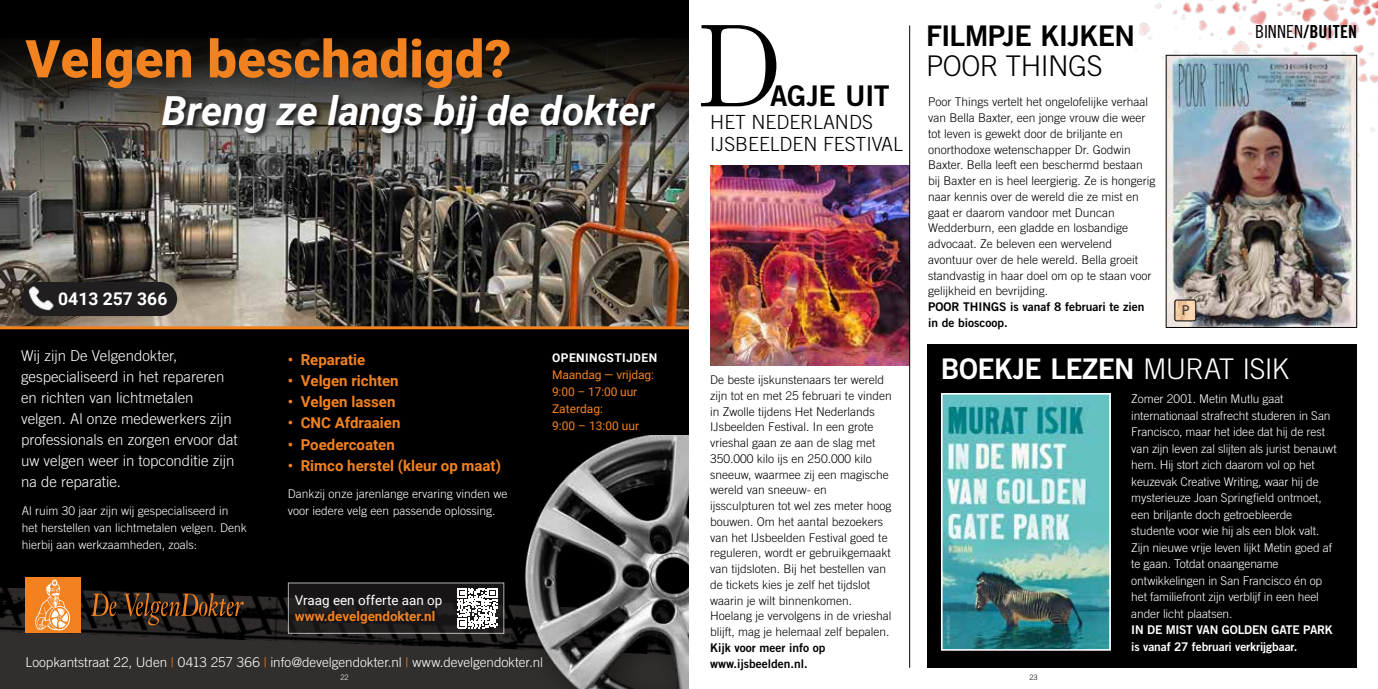
<style>
.page{position:relative;width:1378px;height:689px;background:#fff}
.page>*{position:absolute;margin:0;border:0;box-sizing:border-box;transform-origin:0 0}
.t1{font:300 118.05px "Century Std";color:#000}
.t2{font:900 52.2px "Roboto";letter-spacing:.01em;color:#f28220}
.t3{font:italic 700 40.05px "Roboto";color:#fff}
.t4{font:28.5px "Trade Gothic LT Std Bd 2";letter-spacing:-.025em;color:#fff}
.t5{font:28.5px "Trade Gothic LT Std Bd 2";letter-spacing:-.025em;color:#000}
.t6{font:300 28.5px "Trade Gothic LT Std";letter-spacing:-.02em;color:#000}
.t7{font:300 19.5px/22.5px "Trade Gothic LT Std";color:#000}
.t8{font:18px "Trade Gothic LT Std Bd Cn 20";letter-spacing:.01em;color:#000}
.t9{font:700 17.55px "Roboto";color:#fff}
.t10{font:300 15px/21px "Trade Gothic LT Std";color:#fff}
.t11{font:700 15px "Roboto";color:#f28220}
.t12{font:300 13.5px "Trade Gothic LT Std";letter-spacing:-.005em;color:#fff}
.t13{font:700 13.5px "Roboto";color:#f28220}
.t14{font:13.5px "Roboto";color:#fff}
.t15{font:300 12px/15.8px "Trade Gothic LT Std";color:#000}
.t16{font:300 12px/16.5px "Trade Gothic LT Std";letter-spacing:-.005em;color:#fff}
.t17{font:12px/15.8px "Trade Gothic LT Std Bd 2";color:#000}
.t18{font:12px/16.5px "Trade Gothic LT Std Bd 2";letter-spacing:-.01em;color:#fff}
.t19{font:12px/17px "Roboto";letter-spacing:-.01em;color:#f28220}
.t20{font:700 12px "Roboto";letter-spacing:.035em;color:#fff}
.t21{font:300 7.5px "Trade Gothic LT Std";color:#fff}
.t22{font:300 7.5px "Trade Gothic LT Std";color:#000}
.s1{color:#f28220}
.s2{font-family:"Trade Gothic LT Std Cn 18"}
.s3{font-family:"Trade Gothic LT Std";font-weight:300}
</style>
<div class="page">
<img style="left:1139px;top:0;width:239px;height:174px">
<img style="left:710px;top:166px;width:199px;height:200px">
<div style="left:927px;top:344px;width:429px;height:324px;background:#000"></div>
<img style="left:1168px;top:57px;width:187px;height:269px">
<div style="left:1166px;top:55px;width:191px;height:273px;border:1px solid #000"></div>
<img style="left:944px;top:396px;width:164px;height:252px">
<div style="left:941px;top:393px;width:170px;height:258px;border:2px solid #fff"></div>
<hr style="left:909px;top:26px;width:1px;height:642px;background:#000">
<svg style="left:1176px;top:300px;width:20px;height:21px"></svg>
<div style="left:1174px;top:300px;width:22px;height:21px;border:1px solid #000;border-radius:2px"></div>
<div style="left:0;top:0;width:689px;height:689px;background:#000"></div>
<img style="left:0;top:587px;width:506px;height:45px">
<svg style="left:0;top:632px;width:506px;height:57px;background:#2e2a2a"></svg>
<img style="left:0;top:208px;width:689px;height:118px">
<hr style="left:0;top:326px;width:689px;height:3px;background:#f28220">
<svg style="left:0;top:38px;width:689px;height:170px;background:#43403c"></svg>
<div style="left:161px;top:93px;width:501px;height:48px;background:#000;opacity:.75"></div>
<div style="left:26px;top:577px;width:55px;height:56px;background:#f28220"></div>
<svg style="left:91px;top:593px;width:25px;height:23px"></svg>
<svg style="left:124px;top:593px;width:120px;height:32px"></svg>
<svg style="left:35px;top:579px;width:35px;height:51px"></svg>
<svg style="left:288px;top:582px;width:216px;height:52px;background:#232122"></svg>
<img style="left:518px;top:435px;width:171px;height:254px">
<svg style="left:457px;top:588px;width:40px;height:40px;background:#bababa"></svg>
<div style="left:21px;top:282px;width:156px;height:34px;background:#211e1f;border-radius:17px"></div>
<img style="left:28px;top:286px;width:26px;height:25px">
<h2 class="t2" style="left:26px;top:22px;width:487px">Velgen beschadigd?</h2>
<h3 class="t3" style="left:162px;top:82px;width:494px">Breng ze langs bij de dokter</h3>
<h3 class="t9" style="left:58px;top:286px;width:111px">0413 257 366</h3>
<p class="t10" style="left:21px;top:344px;width:218px">Wij zijn De Velgendokter, gespecialiseerd in het repareren en richten van lichtmetalen velgen. Al onze medewerkers zijn professionals en zorgen ervoor dat uw velgen weer in topconditie zijn na de reparatie.</p>
<p class="t16" style="left:22px;top:502px;width:226px;line-height:17px">Al ruim 30 jaar zijn wij gespecialiseerd in het herstellen van lichtmetalen velgen. Denk hierbij aan werkzaamheden, zoals:</p>
<p class="t11" style="left:288px;top:350px;width:79px">• Reparatie</p>
<p class="t11" style="left:288px;top:371px;width:112px">• Velgen richten</p>
<p class="t11" style="left:288px;top:392px;width:109px">• Velgen lassen</p>
<p class="t11" style="left:288px;top:413px;width:114px">• CNC Afdraaien</p>
<p class="t11" style="left:288px;top:434px;width:108px">• Poedercoaten</p>
<p class="t11" style="left:288px;top:455px;width:214px">• Rimco herstel (kleur op maat)</p>
<p class="t16" style="left:288px;top:485px;width:221px;line-height:17px">Dankzij onze jarenlange ervaring vinden we voor iedere velg een passende oplossing.</p>
<p class="t20" style="left:552px;top:349px;width:106px">OPENINGSTIJDEN</p>
<p class="t19" style="left:552px;top:365px;width:104px">Maandag — vrijdag:<br>9:00 – 17:00 uur<br>Zaterdag:<br>9:00 – 13:00 uur</p>
<p class="t14" style="left:295px;top:591px;width:149px">Vraag een offerte aan op</p>
<p class="t13" style="left:295px;top:607px;width:142px">www.develgendokter.nl</p>
<p class="t12" style="left:26px;top:654px;width:519px">Loopkantstraat 22, Uden <span class="s1">|</span> 0413 257 366 <span class="s1">|</span> info@develgendokter.nl <span class="s1">|</span> www.develgendokter.nl</p>
<h1 class="t1" style="left:698px;top:-2px;width:85px">D</h1>
<h3 class="t5" style="left:770px;top:78px;width:121px">AGJE UIT</h3>
<h3 class="t7" style="left:710px;top:110px;width:194px">HET NEDERLANDS<br>IJSBEELDEN FESTIVAL</h3>
<p class="t15" style="left:710px;top:372px;width:183px">De beste ijskunstenaars ter wereld zijn tot en met 25 februari te vinden in Zwolle tijdens Het Nederlands IJsbeelden Festival. In een grote vrieshal gaan ze aan de slag met 350.000 kilo ijs en 250.000 kilo sneeuw, waarmee zij een magische wereld van sneeuw- en ijssculpturen tot wel zes meter hoog bouwen. Om het aantal bezoekers van het IJsbeelden Festival goed te reguleren, wordt er gebruikgemaakt van tijdsloten. Bij het bestellen van de tickets kies je zelf het tijdslot waarin je wilt binnenkomen.<br>Hoelang je vervolgens in de vrieshal blijft, mag je helemaal zelf bepalen.</p>
<p class="t17" style="left:710px;top:639px;width:117px">Kijk voor meer info op www.ijsbeelden.nl.</p>
<h3 class="t5" style="left:926px;top:18px;width:210px">FILMPJE KIJKEN</h3>
<h3 class="t6" style="left:926px;top:49px;width:178px">POOR THINGS</h3>
<p class="t15" style="left:928px;top:94px;width:229px">Poor Things vertelt het ongelofelijke verhaal van Bella Baxter, een jonge vrouw die weer tot leven is gewekt door de briljante en onorthodoxe wetenschapper Dr. Godwin Baxter. Bella leeft een beschermd bestaan bij Baxter en is heel leergierig. Ze is hongerig naar kennis over de wereld die ze mist en gaat er daarom vandoor met Duncan Wedderburn, een gladde en losbandige advocaat. Ze beleven een wervelend avontuur over de hele wereld. Bella groeit standvastig in haar doel om op te staan voor gelijkheid en bevrijding.</p>
<p class="t17" style="left:928px;top:299px;width:218px">POOR THINGS is vanaf 8 februari te zien in de bioscoop.</p>
<h3 class="t8" style="left:1255px;top:21px;width:104px"><span class="s2">BINNEN</span>/BUITEN</h3>
<h3 class="t4" style="left:941px;top:351px;width:350px">BOEKJE LEZEN <span class="s3">MURAT ISIK</span></h3>
<p class="t16" style="left:1131px;top:390px;width:207px">Zomer 2001. Metin Mutlu gaat internationaal strafrecht studeren in San Francisco, maar het idee dat hij de rest van zijn leven zal slijten als jurist benauwt hem. Hij stort zich daarom vol op het keuzevak Creative Writing, waar hij de mysterieuze Joan Springfield ontmoet, een briljante doch getroebleerde studente voor wie hij als een blok valt.<br>Zijn nieuwe vrije leven lijkt Metin goed af te gaan. Totdat onaangename ontwikkelingen in San Francisco én op het familiefront zijn verblijf in een heel ander licht plaatsen.</p>
<p class="t18" style="left:1131px;top:621px;width:203px">IN DE MIST VAN GOLDEN GATE PARK is vanaf 27 februari verkrijgbaar.</p>
<p class="t21" style="left:340px;top:672px;width:10px">22</p>
<p class="t22" style="left:1029px;top:672px;width:10px">23</p>
</div>
